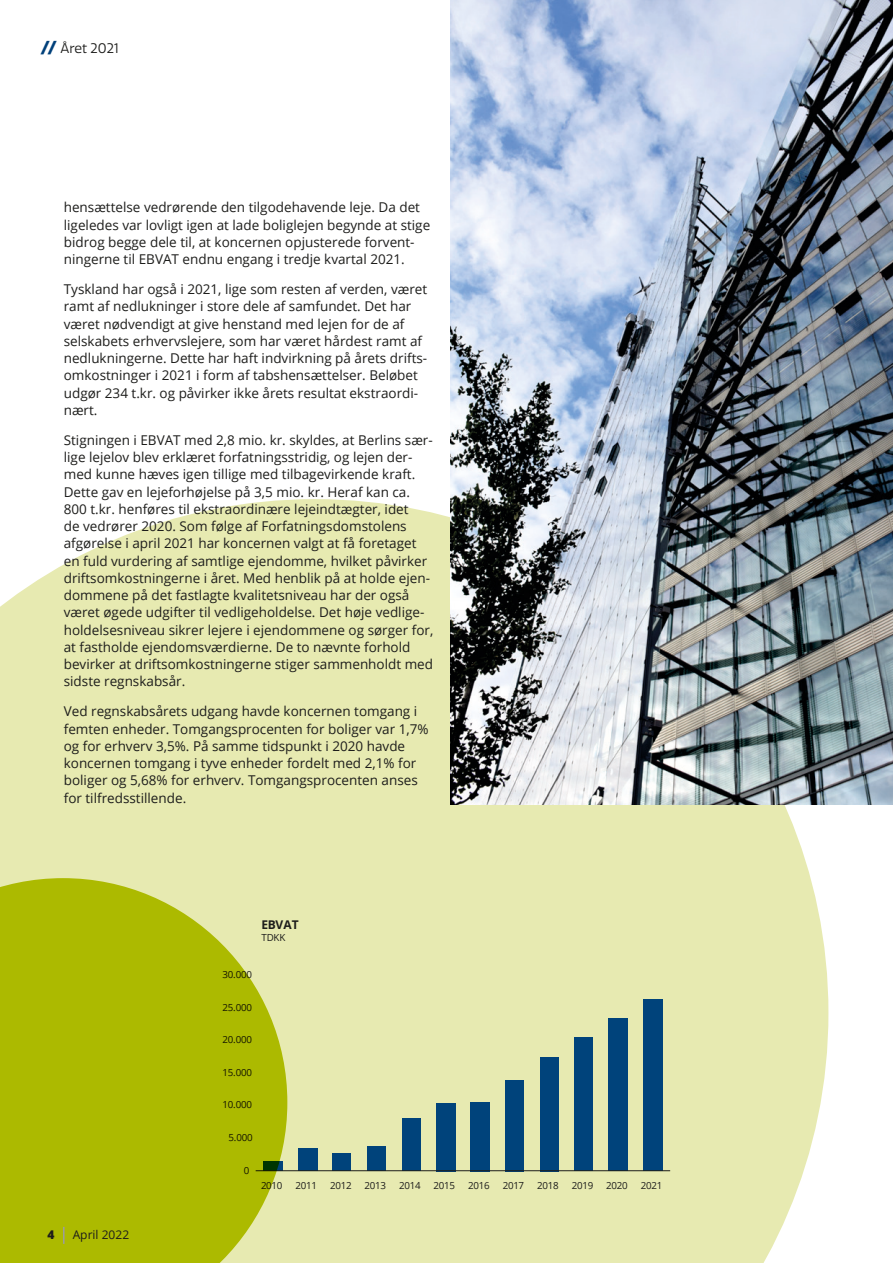
<style>
.page{position:relative;width:893px;height:1263px;background:#fff}
.page>*{position:absolute;margin:0;border:0;box-sizing:border-box;transform-origin:0 0}
.Brødtekst{font:13.5px/17.2px "Open Sans";color:#1d1d1b}
.Trompet{font:13.5px "Quatro";color:#1d1d1b}
.t1{font:12px "Open Sans";color:#1d1d1b}
.t2{font:700 12px "Open Sans";letter-spacing:-.015em;color:#1d1d1b}
.t3{font:800 12px "Open Sans";color:#1d1d1b}
.t4{font:9.75px "Open Sans";letter-spacing:-.025em;color:#1d1d1b}
.s1{font-weight:900;font-style:italic;color:#00407a}
</style>
<div class="page">
<div style="left:0;top:499px;width:828px;height:764px;background:#e7eab1"></div>
<div style="left:298px;top:1148px;width:20px;height:23px;background:#00437b"></div>
<div style="left:332px;top:1153px;width:19px;height:18px;background:#00437b"></div>
<div style="left:367px;top:1146px;width:19px;height:25px;background:#00437b"></div>
<div style="left:402px;top:1119px;width:19px;height:52px;background:#00437b"></div>
<div style="left:436px;top:1103px;width:19px;height:68px;background:#00437b"></div>
<div style="left:470px;top:1102px;width:20px;height:69px;background:#00437b"></div>
<div style="left:505px;top:1080px;width:19px;height:91px;background:#00437b"></div>
<div style="left:540px;top:1057px;width:19px;height:114px;background:#00437b"></div>
<div style="left:574px;top:1037px;width:19px;height:134px;background:#00437b"></div>
<div style="left:608px;top:1018px;width:20px;height:153px;background:#00437b"></div>
<div style="left:643px;top:999px;width:20px;height:172px;background:#00437b"></div>
<hr style="left:256px;top:1170px;width:414px;height:1px;background:#1d1d1b">
<img style="left:451px;top:0;width:442px;height:805px">
<svg style="left:0;top:878px;width:287px;height:385px;background:#b3bf16"></svg>
<svg style="left:63px;top:1227px;width:2px;height:17px"></svg>
<p class="Trompet" style="left:43px;top:40px;width:78px"><span class="s1">//</span> Året 2021</p>
<p class="Brødtekst" style="left:64px;top:198px;width:368px">hensættelse vedrørende den tilgodehavende leje. Da det ligeledes var lovligt igen at lade boliglejen begynde at stige bidrog begge dele til, at koncernen opjusterede forvent&shy;ningerne til EBVAT endnu engang i tredje kvartal 2021.</p>
<p class="Brødtekst" style="left:64px;top:280px;width:365px">Tyskland har også i 2021, lige som resten af verden, været ramt af nedlukninger i store dele af samfundet. Det har været nødvendigt at give henstand med lejen for de af selskabets erhvervslejere, som har været hårdest ramt af nedlukningerne. Dette har haft indvirkning på årets drifts&shy;omkostninger i 2021 i form af tabshensættelser. Beløbet udgør 234 t.kr. og påvirker ikke årets resultat ekstraordi&shy;nært.</p>
<p class="Brødtekst" style="left:64px;top:431px;width:371px">Stigningen i EBVAT med 2,8 mio. kr. skyldes, at Berlins sær&shy;lige lejelov blev erklæret forfatningsstridig, og lejen der&shy;med kunne hæves igen tillige med tilbagevirkende kraft.<br>Dette gav en lejeforhøjelse på 3,5 mio. kr. Heraf kan ca.<br>800 t.kr. henføres til ekstraordinære lejeindtægter, idet<br>de vedrører 2020. Som følge af Forfatningsdomstolens afgørelse i april 2021 har koncernen valgt at få foretaget en fuld vurdering af samtlige ejendomme, hvilket påvirker driftsomkostningerne i året. Med henblik på at holde ejen&shy;dommene på det fastlagte kvalitetsniveau har der også været øgede udgifter til vedligeholdelse. Det høje vedlige&shy;holdelsesniveau sikrer lejere i ejendommene og sørger for, at fastholde ejendomsværdierne. De to nævnte forhold bevirker at driftsomkostningerne stiger sammenholdt med sidste regnskabsår.</p>
<p class="Brødtekst" style="left:64px;top:702px;width:366px">Ved regnskabsårets udgang havde koncernen tomgang i femten enheder. Tomgangsprocenten for boliger var 1,7% og for erhverv 3,5%. På samme tidspunkt i 2020 havde koncernen tomgang i tyve enheder fordelt med 2,1% for boliger og 5,68% for erhverv. Tomgangsprocenten anses for tilfredsstillende.</p>
<p class="t3" style="left:47px;top:1225px;width:9px">4</p>
<p class="t1" style="left:73px;top:1226px;width:58px">April 2022</p>
<p class="t2" style="left:261px;top:916px;width:39px">EBVAT</p>
<p class="t4" style="left:261px;top:931px;width:25px">TDKK</p>
<p class="t4" style="left:222px;top:968px;width:31px">30.000</p>
<p class="t4" style="left:222px;top:1000px;width:31px">25.000</p>
<p class="t4" style="left:222px;top:1033px;width:31px">20.000</p>
<p class="t4" style="left:222px;top:1066px;width:31px">15.000</p>
<p class="t4" style="left:222px;top:1098px;width:31px">10.000</p>
<p class="t4" style="left:228px;top:1131px;width:26px">5.000</p>
<p class="t4" style="left:244px;top:1163px;width:7px">0</p>
<p class="t4" style="left:261px;top:1179px;width:23px">2010</p>
<p class="t4" style="left:296px;top:1179px;width:23px">2011</p>
<p class="t4" style="left:330px;top:1179px;width:23px">2012</p>
<p class="t4" style="left:365px;top:1179px;width:23px">2013</p>
<p class="t4" style="left:399px;top:1179px;width:23px">2014</p>
<p class="t4" style="left:434px;top:1179px;width:23px">2015</p>
<p class="t4" style="left:468px;top:1179px;width:23px">2016</p>
<p class="t4" style="left:503px;top:1179px;width:23px">2017</p>
<p class="t4" style="left:537px;top:1179px;width:23px">2018</p>
<p class="t4" style="left:572px;top:1179px;width:23px">2019</p>
<p class="t4" style="left:606px;top:1179px;width:23px">2020</p>
<p class="t4" style="left:641px;top:1179px;width:23px">2021</p>
</div>
